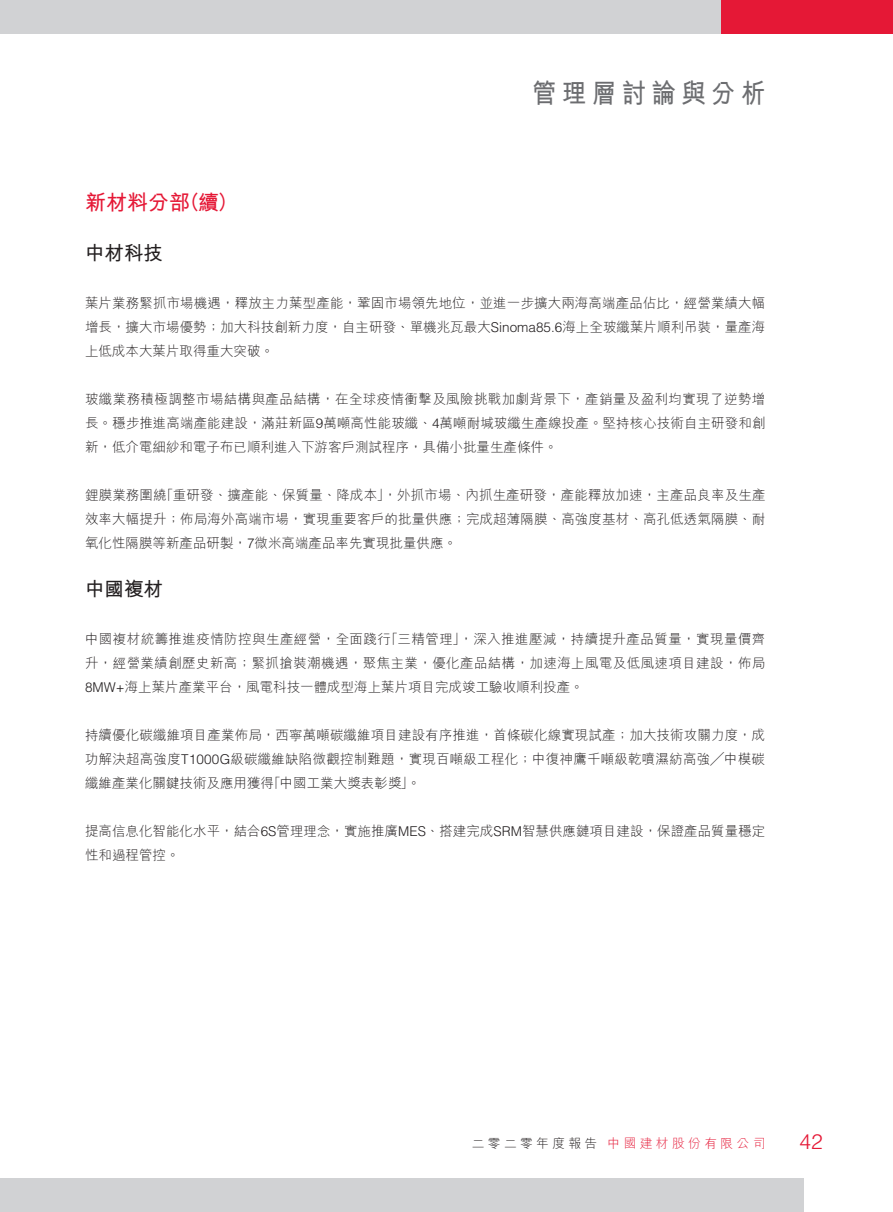
<style>
.page{position:relative;width:893px;height:1212px;background:#fff}
.page>*{position:absolute;margin:0;border:0;box-sizing:border-box;transform-origin:0 0}
.t1{font:700 27px "M Hei HK";letter-spacing:.23em;color:#6c6d70;scale:.9 1}
.t2{font:700 21px "M Hei HK";color:#e51836}
.t3{font:300 21px "Helvetica LT Std";color:#e51836}
.t4{font:700 19.5px "M Hei HK";color:#231f20}
.t5{font:300 13.5px/24px "M Hei HK";letter-spacing:.01em;color:#231f20;text-align:justify}
.t6{font:300 13.5px/24px "M Hei HK";letter-spacing:.03em;color:#231f20}
.t7{font:300 12.75px "M Hei HK";letter-spacing:.265em;color:#e51836}
.t8{font:300 12.75px "M Hei HK";letter-spacing:.265em;color:#231f20}
.s1{font-family:"Helvetica LT Std"}
</style>
<div class="page">
<div style="left:0;top:0;width:893px;height:34px;background:#d1d2d4"></div>
<div style="left:721px;top:0;width:172px;height:34px;background:#e51836"></div>
<div style="left:0;top:1178px;width:804px;height:34px;background:#d1d2d4"></div>
<h1 class="t1" style="left:532px;top:73px;width:261px">管理層討論與分析</h1>
<h2 class="t2" style="left:85px;top:187px;width:106px">新材料分部</h2>
<h3 class="t4" style="left:85px;top:238px;width:79px">中材科技</h3>
<p class="t5" style="left:85px;top:290px;width:682px">葉片業務緊抓市場機遇，釋放主力葉型產能，鞏固市場領先地位，並進一步擴大兩海高端產品佔比，經營業績大幅增長，擴大市場優勢；加大科技創新力度，自主研發、單機兆瓦最大<span class="s1">Sinoma85.6</span>海上全玻纖葉片順利吊裝，量產海上低成本大葉片取得重大突破。</p>
<p class="t5" style="left:85px;top:386px;width:682px">玻纖業務積極調整市場結構與產品結構，在全球疫情衝擊及風險挑戰加劇背景下，產銷量及盈利均實現了逆勢增長。穩步推進高端產能建設，滿莊新區<span class="s1">9</span>萬噸高性能玻纖、<span class="s1">4</span>萬噸耐堿玻纖生產線投產。堅持核心技術自主研發和創新，低介電細紗和電子布已順利進入下游客戶測試程序，具備小批量生產條件。</p>
<p class="t5" style="left:160px;top:482px;width:607px">「重研發、擴產能、保質量、降成本，」外抓市場、內抓生產研發，產能釋放加速，主產品良率及生產</p>
<h2 class="t2" style="left:179px;top:187px;width:60px">（續(</h2>
<p class="t5" style="left:85px;top:482px;width:682px;text-align:left">鋰膜業務圍繞<br>效率大幅提升；佈局海外高端市場，實現重要客戶的批量供應；完成超薄隔膜、高強度基材、高孔低透氣隔膜、耐氧化性隔膜等新產品研製，<span class="s1">7</span>微米高端產品率先實現批量供應。</p>
<h3 class="t4" style="left:85px;top:574px;width:79px">中國複材</h3>
<p class="t6" style="left:385px;top:626px;width:382px">「三精管理，」深入推進壓減，持續提升產品質量，實現量價齊</p>
<p class="t6" style="left:85px;top:626px;width:682px">中國複材統籌推進疫情防控與生產經營，全面踐行<br>升，經營業績創歷史新高；緊抓搶裝潮機遇，聚焦主業，優化產品結構，加速海上風電及低風速項目建設，佈局<br><span class="s1">8MW+</span>海上葉片產業平台，風電科技一體成型海上葉片項目完成竣工驗收順利投產。</p>
<p class="t5" style="left:85px;top:722px;width:682px">持續優化碳纖維項目產業佈局，西寧萬噸碳纖維項目建設有序推進，首條碳化線實現試產；加大技術攻關力度，成</p>
<p class="t5" style="left:85px;top:746px;width:682px">功解決超高強度<span class="s1">T1000G</span>級碳纖維缺陷微觀控制難題，實現百噸級工程化；中復神鷹千噸級乾噴濕紡高強╱中模碳</p>
<p class="t5" style="left:267px;top:770px;width:155px">「中國工業大獎表彰獎。「</p>
<p class="t5" style="left:85px;top:770px;width:190px">纖維產業化關鍵技術及應用獲得</p>
<p class="t5" style="left:85px;top:818px;width:682px">提高信息化智能化水平，結合<span class="s1">6S</span>管理理念，實施推廣<span class="s1">MES</span>、搭建完成<span class="s1">SRM</span>智慧供應鏈項目建設，保證產品質量穩定性和過程管控。</p>
<p class="t8" style="left:472px;top:1136px;width:127px">二零二零年度報告</p>
<p class="t7" style="left:608px;top:1136px;width:159px">中國建材股份有限公司</p>
<h2 class="t3" style="left:799px;top:1128px;width:25px">42</h2>
</div>
